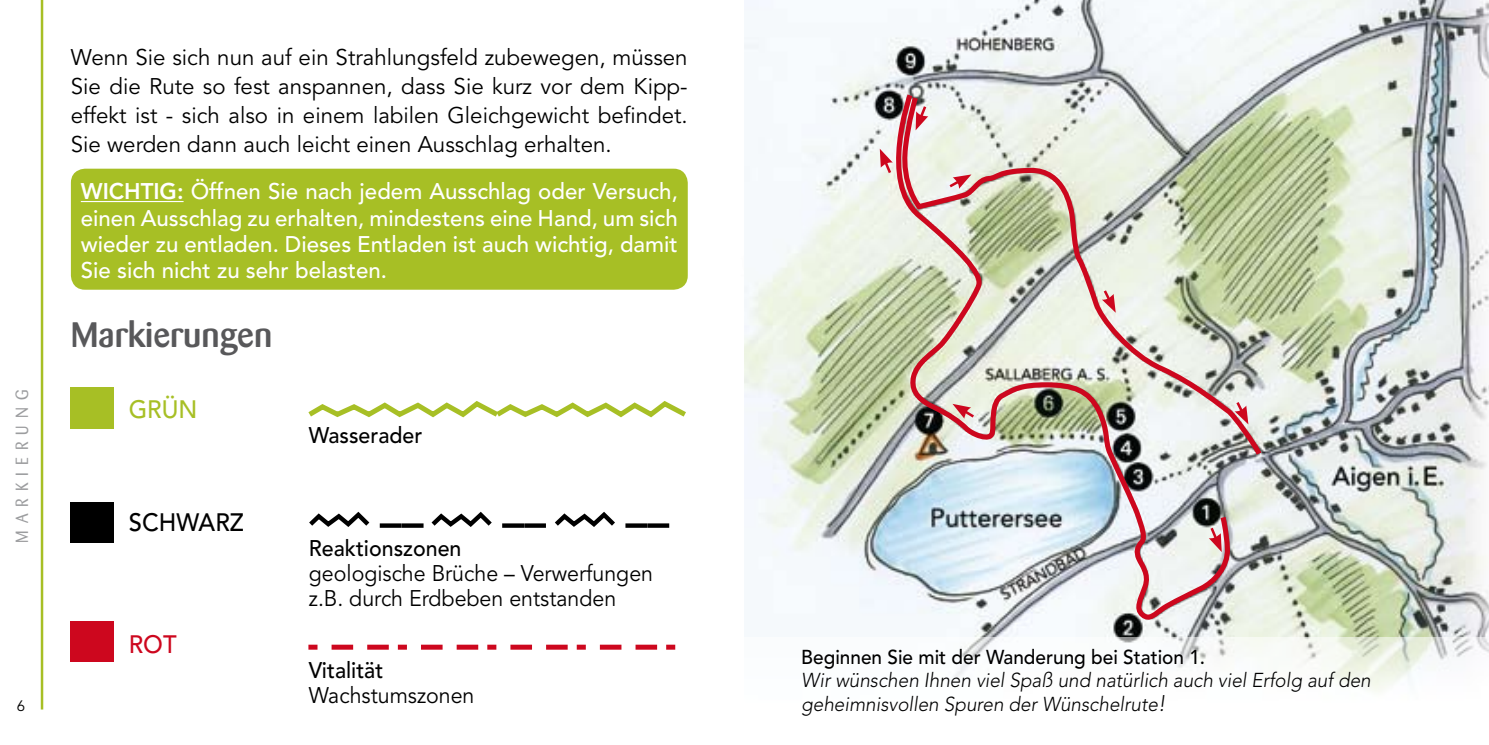
<style>
.page{position:relative;width:1489px;height:745px;background:#fff}
.page>*{position:absolute;margin:0;border:0;box-sizing:border-box;transform-origin:0 0}
.t1{font:500 35px "Barmeno";color:#58585a}
.t2{font:500 25px "Avenir";color:#000;scale:.95 1}
.t3{font:500 25px "Avenir";color:#a7bf25;scale:.95 1}
.t4{font:500 25px "Avenir";color:#cd071e;scale:.95 1}
.t5{font:22.5px/28.8px "Avenir";color:#000;text-align:justify}
.t6{font:500 22.5px/26.2px "Avenir";color:#fff;text-align:justify}
.t7{font:22.5px/25px "Avenir";color:#000;scale:.95 1}
.t8{font:500 22.5px "Avenir";color:#000;scale:.95 1}
.t9{font:800 22.5px "Avenir";color:#fff}
.t10{font:italic 300 20px/23.8px "Avenir";color:#000;scale:.95 1}
.t11{font:500 20px "Avenir";color:#000;scale:.95 1}
.t12{font:17.5px "Barmeno";letter-spacing:.44em;color:#9c9d9f;scale:.9 1}
.t13{font:15px "Avenir";color:#000}
.s1{font-weight:800}
.s2{font-size:22.5px}
</style>
<div class="page">
<img style="left:744px;top:0;width:744px;height:637px">
<svg style="left:879px;top:90px;width:349px;height:537px"></svg>
<svg style="left:1208px;top:524px;width:13px;height:27px"></svg>
<svg style="left:879px;top:149px;width:14px;height:27px"></svg>
<svg style="left:744px;top:255px;width:744px;height:57px;background:#d6ddcc"></svg>
<div style="left:71px;top:387px;width:43px;height:41px;background:#a7bf25"></div>
<div style="left:71px;top:502px;width:43px;height:40px;background:#000"></div>
<div style="left:71px;top:620px;width:43px;height:41px;background:#cd071e"></div>
<hr style="left:41px;top:0;width:2px;height:709px;background:#a7bf25">
<svg style="left:309px;top:511px;width:61px;height:16px"></svg>
<svg style="left:380px;top:511px;width:112px;height:17px"></svg>
<svg style="left:308px;top:644px;width:368px;height:5px"></svg>
<svg style="left:502px;top:511px;width:113px;height:17px"></svg>
<svg style="left:625px;top:523px;width:44px;height:4px"></svg>
<svg style="left:308px;top:401px;width:378px;height:17px"></svg>
<div style="left:71px;top:168px;width:616px;height:121px;background:#a7bf25;border-radius:14px"></div>
<hr style="left:81px;top:201px;width:102px;height:1px;background:#fff">
<svg style="left:901px;top:93px;width:364px;height:367px;background:#cac8b8"></svg>
<p class="t5" style="left:71px;top:44px;width:618px">Wenn Sie sich nun auf ein Strahlungsfeld zubewegen, müssen Sie die Rute so fest anspannen, dass Sie kurz vor dem Kipp&shy;effekt ist - sich also in einem labilen Gleichgewicht befindet.<br>Sie werden dann auch leicht einen Ausschlag erhalten.</p>
<p class="t6" style="left:81px;top:179px;width:598px;text-indent:96px"><span class="s1">:</span> Öffnen Sie nach jedem Ausschlag oder Versuch, einen Ausschlag zu erhalten, mindestens eine Hand, um sich wieder zu entladen. Dieses Entladen ist auch wichtig, damit Sie sich nicht zu sehr belasten.</p>
<p class="t9" style="left:81px;top:178px;width:35px">Wichtig</p>
<h1 class="t1" style="left:71px;top:314px;width:203px">Markierungen</h1>
<p class="t12" style="left:12px;top:542px;width:171px;rotate:-90deg">MARKIERUNG</p>
<p class="t3" style="left:129px;top:395px;width:74px">GRÜN</p>
<p class="t2" style="left:129px;top:508px;width:123px">SCHWARZ</p>
<p class="t13" style="left:17px;top:696px;width:10px">6</p>
<p class="t4" style="left:129px;top:629px;width:52px">ROT</p>
<p class="t8" style="left:309px;top:422px;width:121px">Wasserader</p>
<p class="t8" style="left:309px;top:535px;width:162px">Reaktionszonen</p>
<p class="t7" style="left:309px;top:561px;width:364px">geologische Brüche – Verwerfungen z.B. durch Erdbeben entstanden</p>
<p class="t8" style="left:309px;top:656px;width:80px">Vitalität</p>
<p class="t7" style="left:309px;top:682px;width:176px">Wachstumszonen</p>
<p class="t11" style="left:801px;top:644px;width:427px">Beginnen Sie mit der Wanderung bei Station 1.</p>
<p class="t10" style="left:801px;top:668px;width:601px">Wir wünschen Ihnen viel Spaß und natürlich auch viel Erfolg auf den geheimnisvollen Spuren der Wünschelrute<span class="s2">!</span></p>
</div>
